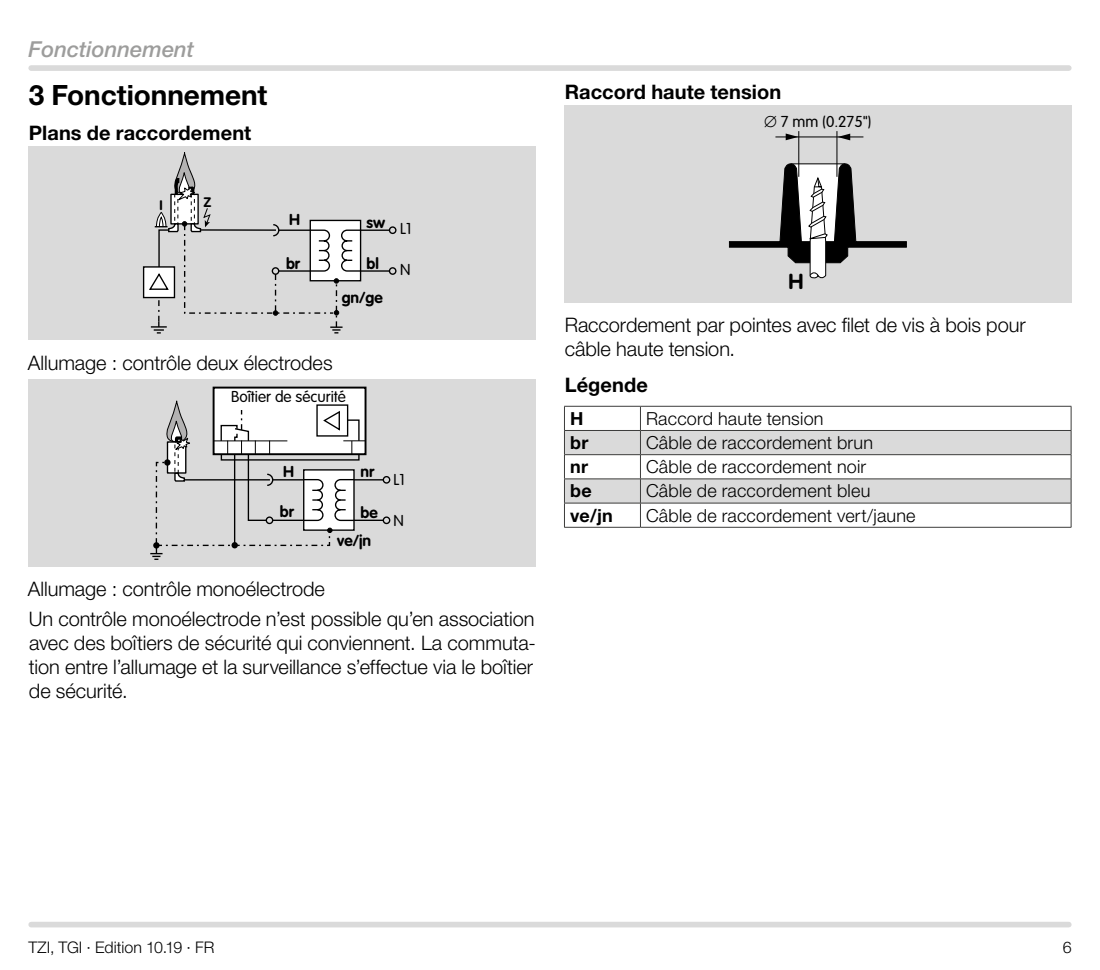
<style>
.page{position:relative;width:1100px;height:970px;background:#fff}
.page>*{position:absolute;margin:0;border:0;box-sizing:border-box;transform-origin:0 0}
.t1{font:700 28px "Helvetica Neue LT Pro";letter-spacing:-.005em;color:#000}
.t2{font:italic 500 22px "Helvetica Neue LT Pro";color:#9d9d9c}
.t3{font:700 21.4px "VAG Rounded Std";color:#000}
.t4{font:300 20px/24px "Helvetica Neue LT Pro";letter-spacing:-.005em;color:#000}
.t5{font:700 20px "Helvetica Neue LT Pro";letter-spacing:.005em;color:#000}
.t6{font:300 18px "Helvetica Neue LT Pro";letter-spacing:.01em;color:#000}
.t7{font:700 18px "Helvetica Neue LT Pro";letter-spacing:.02em;color:#000}
.t8{font:300 16px "Helvetica Neue LT Pro";letter-spacing:-.005em;color:#000}
.t9{font:300 15.6px "VAG Rounded Std";color:#000}
.t10{font:700 15.6px/28.2px "VAG Rounded Std";color:#000}
.t11{font:700 13.6px "VAG Rounded Std";color:#000}
</style>
<div class="page">
<div style="left:31px;top:921px;width:1038px;height:6px;background:#dadada"></div>
<div style="left:31px;top:65px;width:1038px;height:6px;background:#dadada"></div>
<div style="left:28px;top:147px;width:508px;height:193px;background:#dadada"></div>
<hr style="left:354px;top:229px;width:35px;height:2px;background:#000">
<hr style="left:354px;top:270px;width:35px;height:2px;background:#000">
<div style="left:389px;top:267px;width:7px;height:8px;border:1px solid #000;border-radius:50%"></div>
<div style="left:389px;top:226px;width:7px;height:8px;border:1px solid #000;border-radius:50%"></div>
<div style="left:144px;top:267px;width:30px;height:30px;background:#fff"></div>
<div style="left:143px;top:266px;width:32px;height:32px;border:1px solid #000"></div>
<svg style="left:148px;top:152px;width:214px;height:181px"></svg>
<div style="left:28px;top:379px;width:508px;height:187px;background:#dadada"></div>
<hr style="left:348px;top:479px;width:35px;height:1px;background:#000">
<hr style="left:348px;top:519px;width:35px;height:2px;background:#000">
<div style="left:383px;top:516px;width:7px;height:8px;border:1px solid #000;border-radius:50%"></div>
<div style="left:383px;top:476px;width:7px;height:7px;border:1px solid #000;border-radius:50%"></div>
<div style="left:214px;top:387px;width:151px;height:67px;background:#fff"></div>
<div style="left:213px;top:386px;width:153px;height:69px;border:2px solid #000"></div>
<svg style="left:150px;top:401px;width:215px;height:159px"></svg>
<div style="left:564px;top:105px;width:507px;height:198px;background:#dadada"></div>
<hr style="left:798px;top:131px;width:1px;height:46px;background:#000">
<hr style="left:836px;top:131px;width:1px;height:46px;background:#000">
<svg style="left:728px;top:133px;width:179px;height:146px"></svg>
<svg style="left:564px;top:406px;width:508px;height:121px"></svg>
<hr style="left:564px;top:527px;width:76px;height:1px;background:#3c3c3b">
<hr style="left:640px;top:527px;width:431px;height:1px;background:#3c3c3b">
<p class="t2" style="left:28px;top:36px;width:167px">Fonctionnement</p>
<h1 class="t1" style="left:29px;top:78px;width:240px">3 Fonctionnement</h1>
<p class="t5" style="left:29px;top:121px;width:224px">Plans de raccordement</p>
<p class="t11" style="left:160px;top:197px;width:5px">I</p>
<p class="t11" style="left:203px;top:194px;width:10px">Z</p>
<p class="t10" style="left:289px;top:206px;width:12px">H</p>
<p class="t10" style="left:286px;top:250px;width:16px">br</p>
<p class="t10" style="left:367px;top:209px;width:20px">sw</p>
<p class="t10" style="left:367px;top:250px;width:14px">bl</p>
<p class="t10" style="left:342px;top:284px;width:43px">gn/ge</p>
<p class="t9" style="left:400px;top:220px;width:13px">L1</p>
<p class="t9" style="left:400px;top:261px;width:12px">N</p>
<p class="t4" style="left:28px;top:350px;width:306px">Allumage : contrôle deux électrodes</p>
<p class="t9" style="left:231px;top:387px;width:116px">Boîtier de sécurité</p>
<p class="t10" style="left:283px;top:457px;width:12px">H</p>
<p class="t10" style="left:280px;top:498px;width:16px">br</p>
<p class="t10" style="left:360px;top:458px;width:15px">nr</p>
<p class="t10" style="left:337px;top:498px;width:42px;text-indent:23px">be ve/jn</p>
<p class="t9" style="left:393px;top:471px;width:13px">L1</p>
<p class="t9" style="left:393px;top:511px;width:12px">N</p>
<p class="t4" style="left:28px;top:574px;width:508px;line-height:29.6px">Allumage : contrôle monoélectrode<br>Un contrôle monoélectrode n’est possible qu’en association</p>
<p class="t4" style="left:29px;top:630px;width:509px">avec des boîtiers de sécurité qui conviennent. La commuta&shy;tion entre l’allumage et la surveillance s’effectue via le boîtier de sécurité.</p>
<p class="t5" style="left:565px;top:80px;width:218px">Raccord haute tension</p>
<p class="t9" style="left:764px;top:113px;width:109px">∅ 7 mm (0.275")</p>
<p class="t3" style="left:788px;top:269px;width:17px">H</p>
<p class="t4" style="left:565px;top:313px;width:462px">Raccordement par pointes avec filet de vis à bois pour câble haute tension.</p>
<p class="t5" style="left:565px;top:372px;width:85px">Légende</p>
<p class="t7" style="left:570px;top:407px;width:15px">H</p>
<p class="t6" style="left:646px;top:407px;width:179px">Raccord haute tension</p>
<p class="t7" style="left:570px;top:431px;width:20px">br</p>
<p class="t6" style="left:646px;top:431px;width:228px">Câble de raccordement brun</p>
<p class="t7" style="left:570px;top:455px;width:20px">nr</p>
<p class="t6" style="left:646px;top:456px;width:222px">Câble de raccordement noir</p>
<p class="t7" style="left:570px;top:480px;width:23px">be</p>
<p class="t6" style="left:646px;top:480px;width:226px">Câble de raccordement bleu</p>
<p class="t7" style="left:570px;top:504px;width:44px">ve/jn</p>
<p class="t6" style="left:646px;top:504px;width:271px">Câble de raccordement vert/jaune</p>
<p class="t8" style="left:28px;top:937px;width:188px">TZI, TGI · Edition 10.19 · FR</p>
<p class="t8" style="left:1063px;top:937px;width:10px">6</p>
</div>
